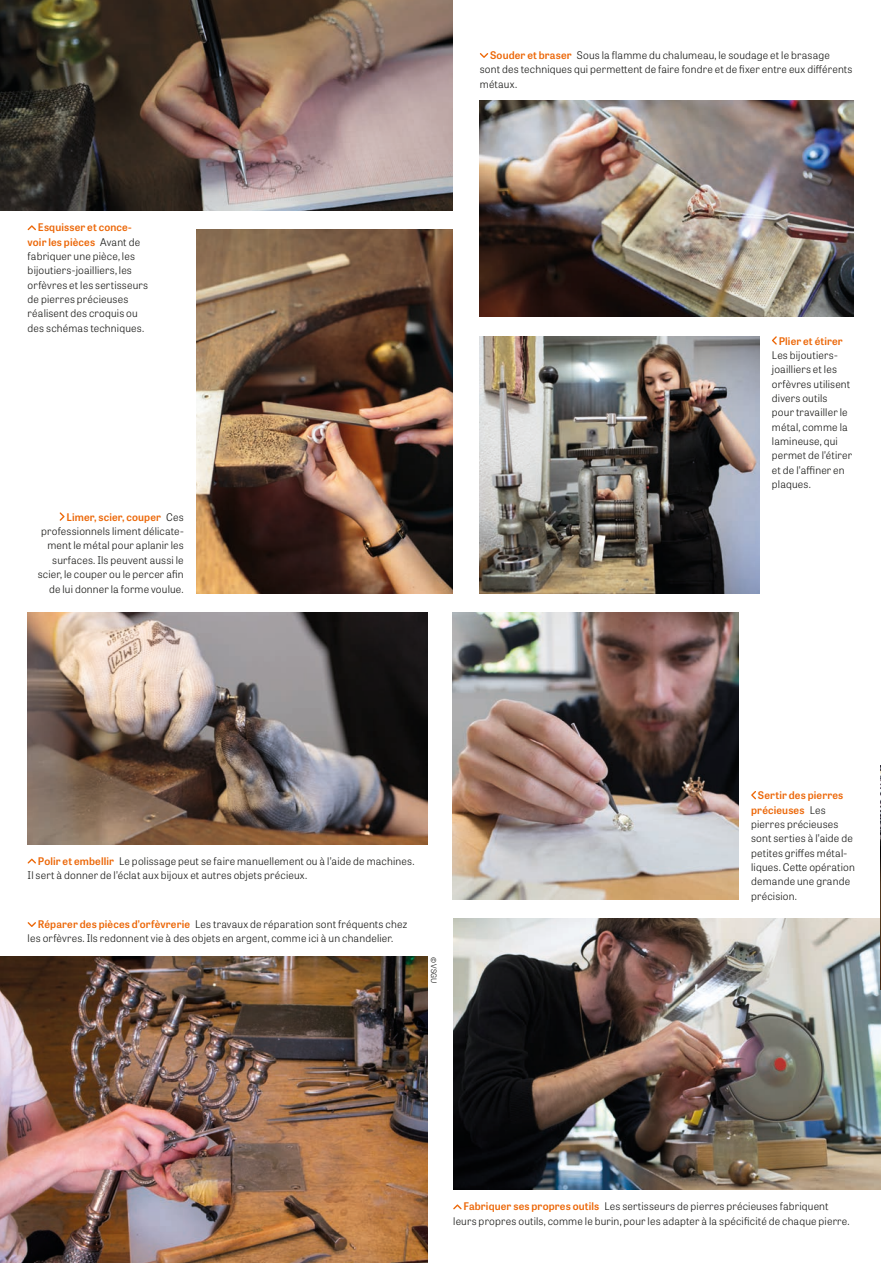
<style>
.page{position:relative;width:881px;height:1263px;background:#fff}
.page>*{position:absolute;margin:0;border:0;box-sizing:border-box;transform-origin:0 0}
.t1{font:300 10.5px/14.4px "Tablet Gothic";letter-spacing:.015em;color:#1d1d1b}
.t2{font:600 10.5px "Tablet Gothic";letter-spacing:.015em;color:#ec6708}
.t3{font:300 7.5px "Tablet Gothic";color:#1d1d1b}
.s1{font-weight:600;color:#ec6708}
</style>
<div class="page">
<svg style="left:28px;top:922px;width:8px;height:5px"></svg>
<svg style="left:453px;top:1204px;width:8px;height:5px"></svg>
<svg style="left:751px;top:791px;width:4px;height:8px"></svg>
<svg style="left:772px;top:336px;width:4px;height:9px"></svg>
<svg style="left:479px;top:53px;width:9px;height:5px"></svg>
<svg style="left:28px;top:225px;width:8px;height:5px"></svg>
<svg style="left:28px;top:859px;width:8px;height:4px"></svg>
<svg style="left:60px;top:512px;width:4px;height:9px"></svg>
<hr style="left:880px;top:987px;width:1px;height:276px;background:#fef8eb">
<img style="left:0;top:0;width:452px;height:210px">
<img style="left:479px;top:336px;width:279px;height:257px">
<img style="left:479px;top:100px;width:374px;height:216px">
<img style="left:453px;top:918px;width:427px;height:272px">
<img style="left:0;top:957px;width:427px;height:306px">
<img style="left:452px;top:612px;width:286px;height:287px">
<img style="left:28px;top:612px;width:399px;height:232px">
<img style="left:196px;top:230px;width:256px;height:363px">
<img style="left:880px;top:765px;width:1px;height:224px">
<p class="t1" style="left:28px;top:220px;width:122px;text-indent:10px"><span class="s1">Esquisser et conce&shy;voir les pièces</span> Avant de fabriquer une pièce, les bijoutiers-joailliers, les orfèvres et les sertisseurs de pierres précieuses réalisent des croquis ou des schémas techniques.</p>
<p class="t1" style="left:38px;top:509px;width:147px;text-align:right"><span class="s1">Limer, scier, couper</span> Ces professionnels liment délicate&shy;ment le métal pour aplanir les surfaces. Ils peuvent aussi le scier, le couper ou le percer afin de lui donner la forme voulue.</p>
<p class="t1" style="left:479px;top:48px;width:374px;text-indent:10px"><span class="s1">Souder et braser</span> Sous la flamme du chalumeau, le soudage et le brasage sont des techniques qui permettent de faire fondre et de fixer entre eux différents métaux.</p>
<p class="t2" style="left:778px;top:333px;width:66px">Plier et étirer</p>
<p class="t1" style="left:771px;top:348px;width:82px">Les bijoutiers&shy;joailliers et les orfèvres utilisent divers outils pour travailler le métal, comme la lamineuse, qui permet de l’étirer et de l’affiner en plaques.</p>
<p class="t1" style="left:28px;top:853px;width:388px;text-indent:10px"><span class="s1">Polir et embellir</span> Le polissage peut se faire manuellement ou à l’aide de machines.<br>Il sert à donner de l’éclat aux bijoux et autres objets précieux.</p>
<p class="t1" style="left:28px;top:917px;width:381px;text-indent:10px"><span class="s1">Réparer des pièces d’orfèvrerie</span> Les travaux de réparation sont fréquents chez les orfèvres. Ils redonnent vie à des objets en argent, comme ici à un chandelier.</p>
<p class="t3" style="left:438px;top:957px;width:28px;rotate:90deg">© VSGU</p>
<p class="t1" style="left:750px;top:788px;width:105px;text-indent:7px"><span class="s1">Sertir des pierres précieuses</span> Les pierres précieuses sont serties à l’aide de petites griffes métal&shy;liques. Cette opération demande une grande précision.</p>
<p class="t1" style="left:453px;top:1199px;width:398px;text-indent:10px"><span class="s1">Fabriquer ses propres outils</span> Les sertisseurs de pierres précieuses fabriquent leurs propres outils, comme le burin, pour les adapter à la spécificité de chaque pierre.</p>
</div>
